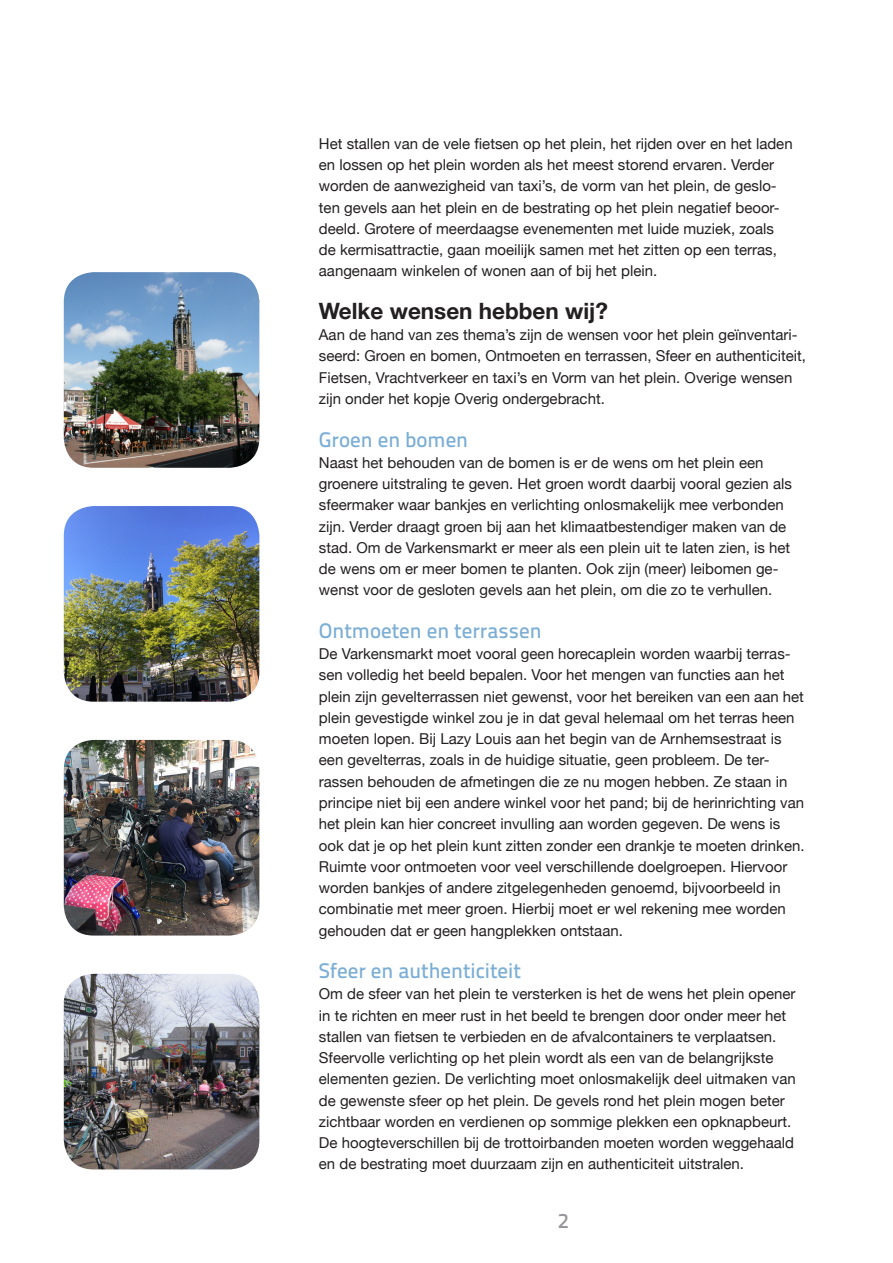
<style>
.page{position:relative;width:893px;height:1263px;background:#fff}
.page>*{position:absolute;margin:0;border:0;box-sizing:border-box;transform-origin:0 0}
.Paragraaf_kop{font:700 22.5px "Helvetica Neue";color:#231f20}
.Subkop{font:500 21px "Titillium Text 22 L";color:#7baed5}
.Paginanummer{font:500 21px "Titillium Text 22 L";color:#939598}
.Paragraaf_kop-2{font:15px/21.3px "Helvetica Neue";color:#231f20}
</style>
<div class="page">
<img style="left:64px;top:272px;width:195px;height:196px">
<img style="left:64px;top:506px;width:195px;height:196px">
<img style="left:64px;top:740px;width:195px;height:195px">
<img style="left:64px;top:974px;width:195px;height:195px">
<p class="Paragraaf_kop-2" style="left:319px;top:134px;width:475px">Het stallen van de vele fietsen op het plein, het rijden over en het laden en lossen op het plein worden als het meest storend ervaren. Verder worden de aanwezigheid van taxi’s, de vorm van het plein, de geslo&shy;ten gevels aan het plein en de bestrating op het plein negatief beoor&shy;deeld. Grotere of meerdaagse evenementen met luide muziek, zoals de kermisattractie, gaan moeilijk samen met het zitten op een terras, aangenaam winkelen of wonen aan of bij het plein.</p>
<p class="Paragraaf_kop" style="left:319px;top:293px;width:291px">Welke wensen hebben wij?</p>
<p class="Paragraaf_kop-2" style="left:319px;top:325px;width:489px">Aan de hand van zes thema’s zijn de wensen voor het plein geïnventari&shy;seerd: Groen en bomen, Ontmoeten en terrassen, Sfeer en authenticiteit, Fietsen, Vrachtverkeer en taxi’s en Vorm van het plein. Overige wensen zijn onder het kopje Overig ondergebracht.</p>
<p class="Subkop" style="left:319px;top:423px;width:151px">Groen en bomen</p>
<p class="Paragraaf_kop-2" style="left:319px;top:453px;width:475px">Naast het behouden van de bomen is er de wens om het plein een groenere uitstraling te geven. Het groen wordt daarbij vooral gezien als sfeermaker waar bankjes en verlichting onlosmakelijk mee verbonden zijn. Verder draagt groen bij aan het klimaatbestendiger maken van de stad. Om de Varkensmarkt er meer als een plein uit te laten zien, is het de wens om er meer bomen te planten. Ook zijn (meer) leibomen ge&shy;wenst voor de gesloten gevels aan het plein, om die zo te verhullen.</p>
<p class="Subkop" style="left:319px;top:615px;width:224px">Ontmoeten en terrassen</p>
<p class="Paragraaf_kop-2" style="left:319px;top:644px;width:487px">De Varkensmarkt moet vooral geen horecaplein worden waarbij terras&shy;sen volledig het beeld bepalen. Voor het mengen van functies aan het plein zijn gevelterrassen niet gewenst, voor het bereiken van een aan het plein gevestigde winkel zou je in dat geval helemaal om het terras heen moeten lopen. Bij Lazy Louis aan het begin van de Arnhemsestraat is een gevelterras, zoals in de huidige situatie, geen probleem. De ter&shy;rassen behouden de afmetingen die ze nu mogen hebben. Ze staan in principe niet bij een andere winkel voor het pand; bij de herinrichting van het plein kan hier concreet invulling aan worden gegeven. De wens is ook dat je op het plein kunt zitten zonder een drankje te moeten drinken.<br>Ruimte voor ontmoeten voor veel verschillende doelgroepen. Hiervoor worden bankjes of andere zitgelegenheden genoemd, bijvoorbeeld in combinatie met meer groen. Hierbij moet er wel rekening mee worden gehouden dat er geen hangplekken ontstaan.</p>
<p class="Subkop" style="left:319px;top:955px;width:204px">Sfeer en authenticiteit</p>
<p class="Paragraaf_kop-2" style="left:319px;top:984px;width:478px">Om de sfeer van het plein te versterken is het de wens het plein opener in te richten en meer rust in het beeld te brengen door onder meer het stallen van fietsen te verbieden en de afvalcontainers te verplaatsen.<br>Sfeervolle verlichting op het plein wordt als een van de belangrijkste elementen gezien. De verlichting moet onlosmakelijk deel uitmaken van de gewenste sfeer op het plein. De gevels rond het plein mogen beter zichtbaar worden en verdienen op sommige plekken een opknapbeurt.<br>De hoogteverschillen bij de trottoirbanden moeten worden weggehaald en de bestrating moet duurzaam zijn en authenticiteit uitstralen.</p>
<p class="Paginanummer" style="left:558px;top:1204px;width:13px">2</p>
</div>
